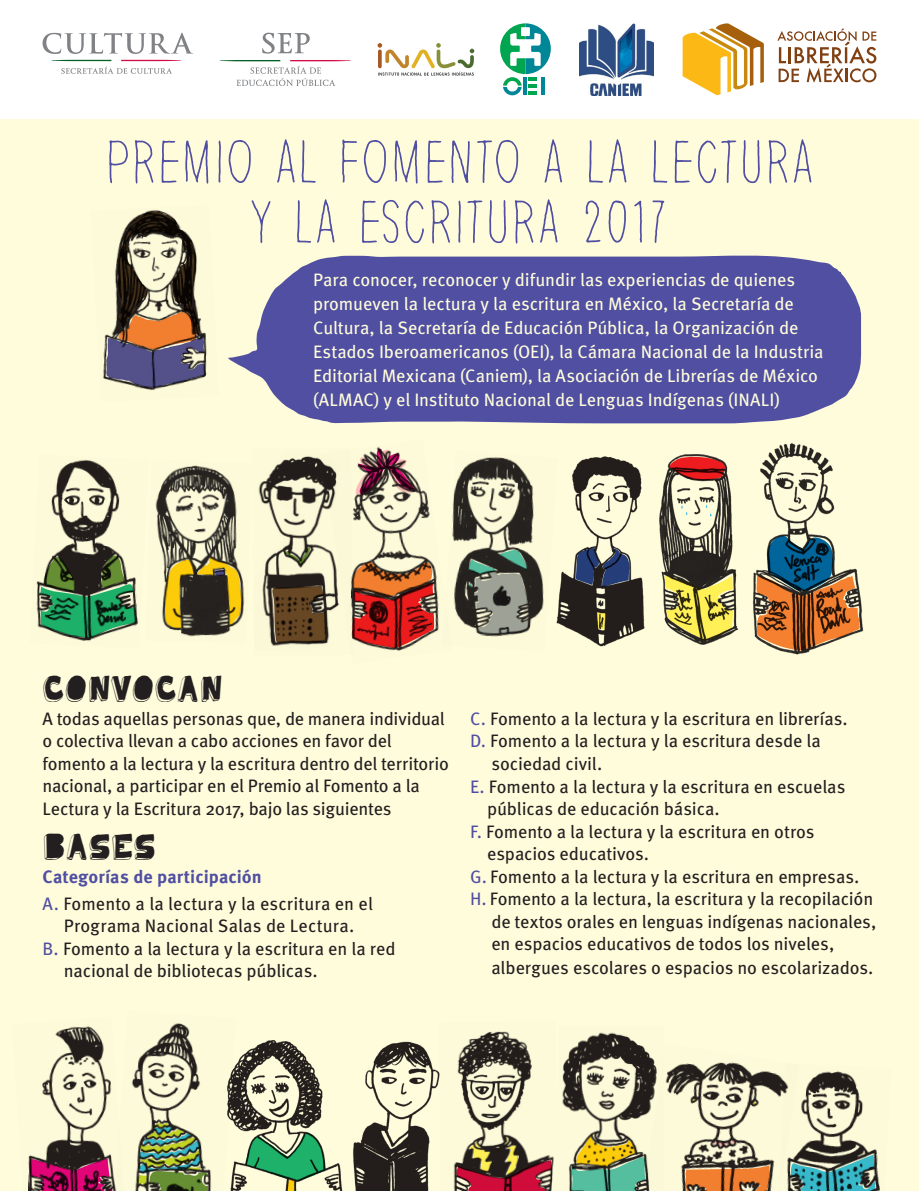
<style>
.page{position:relative;width:919px;height:1191px;background:#fff}
.page>*{position:absolute;margin:0;border:0;box-sizing:border-box;transform-origin:0 0}
.t1{font:60px "Thinking";letter-spacing:.07em;color:#504fa1}
.t2{font:27px "Tweedy Erc 01";letter-spacing:.055em;color:#231f20}
.t3{font:18px/22.5px "Meta Pro";letter-spacing:-.01em;color:#231f20}
.t4{font:18px/24px "Meta Pro";letter-spacing:-.005em;color:#fffcdc}
.t5{font:700 18px "Meta Pro";color:#504fa1}
.s1{color:#504fa1}
</style>
<div class="page">
<div style="left:0;top:119px;width:918px;height:1072px;background:#fffcdc"></div>
<svg style="left:228px;top:255px;width:633px;height:168px;background:#6160a7"></svg>
<img style="left:103px;top:210px;width:104px;height:181px">
<svg style="left:106px;top:211px;width:99px;height:176px"></svg>
<img style="left:753px;top:443px;width:111px;height:212px">
<svg style="left:756px;top:536px;width:104px;height:114px"></svg>
<img style="left:659px;top:454px;width:80px;height:191px">
<svg style="left:664px;top:574px;width:69px;height:66px;background:#aaa14f"></svg>
<svg style="left:669px;top:457px;width:56px;height:23px"></svg>
<svg style="left:681px;top:505px;width:6px;height:10px"></svg>
<svg style="left:705px;top:504px;width:6px;height:12px"></svg>
<img style="left:36px;top:459px;width:103px;height:182px">
<svg style="left:40px;top:555px;width:96px;height:82px;background:#477b53"></svg>
<img style="left:155px;top:465px;width:90px;height:172px">
<svg style="left:164px;top:557px;width:77px;height:71px;background:#7f6d29"></svg>
<img style="left:258px;top:456px;width:65px;height:190px">
<svg style="left:285px;top:547px;width:25px;height:18px"></svg>
<svg style="left:271px;top:586px;width:52px;height:57px;background:#5b4226"></svg>
<img style="left:323px;top:446px;width:116px;height:205px">
<svg style="left:351px;top:562px;width:83px;height:86px;background:#b04b38"></svg>
<svg style="left:354px;top:449px;width:63px;height:46px"></svg>
<img style="left:452px;top:457px;width:92px;height:180px">
<svg style="left:469px;top:550px;width:60px;height:85px;background:#6d766a"></svg>
<img style="left:556px;top:456px;width:89px;height:191px">
<svg style="left:597px;top:612px;width:9px;height:18px"></svg>
<svg style="left:575px;top:547px;width:54px;height:40px;background:#47536e"></svg>
<img style="left:28px;top:1026px;width:87px;height:165px">
<svg style="left:29px;top:1158px;width:85px;height:33px;background:#861d4f"></svg>
<img style="left:115px;top:1023px;width:97px;height:168px">
<img style="left:137px;top:1123px;width:72px;height:68px">
<img style="left:227px;top:1040px;width:116px;height:151px">
<svg style="left:246px;top:1132px;width:79px;height:59px"></svg>
<img style="left:353px;top:1041px;width:86px;height:150px">
<img style="left:439px;top:1031px;width:115px;height:160px">
<svg style="left:456px;top:1137px;width:96px;height:54px"></svg>
<img style="left:562px;top:1032px;width:80px;height:159px">
<svg style="left:571px;top:1133px;width:71px;height:58px;background:#8eaa6d"></svg>
<img style="left:642px;top:1046px;width:136px;height:145px">
<svg style="left:684px;top:1165px;width:85px;height:26px;background:#be7038"></svg>
<svg style="left:712px;top:1140px;width:23px;height:7px"></svg>
<img style="left:778px;top:1071px;width:102px;height:120px">
<svg style="left:790px;top:1154px;width:86px;height:37px;background:#488184"></svg>
<svg style="left:377px;top:43px;width:97px;height:33px"></svg>
<svg style="left:777px;top:28px;width:99px;height:55px"></svg>
<svg style="left:682px;top:23px;width:81px;height:72px"></svg>
<img style="left:580px;top:23px;width:73px;height:72px">
<svg style="left:500px;top:23px;width:50px;height:72px"></svg>
<svg style="left:51px;top:60px;width:131px;height:14px"></svg>
<svg style="left:43px;top:33px;width:150px;height:21px"></svg>
<svg style="left:262px;top:33px;width:48px;height:21px"></svg>
<svg style="left:219px;top:60px;width:132px;height:26px"></svg>
<p class="t1" style="left:107px;top:132px;width:705px">PREMIO AL FOMENTO A LA LECTURA</p>
<p class="t1" style="left:252px;top:192px;width:417px">Y LA ESCRITURA 2017</p>
<p class="t4" style="left:313px;top:268px;width:512px">Para conocer, reconocer y difundir las experiencias de quienes promueven la lectura y la escritura en México, la Secretaría de Cultura, la Secretaría de Educación Pública, la Organización de Estados Iberoamericanos (OEI), la Cámara Nacional de la Industria Editorial Mexicana (Caniem), la Asociación de Librerías de México (ALMAC) y el Instituto Nacional de Lenguas Indígenas (INALI)</p>
<p class="t2" style="left:43px;top:676px;width:180px">CONVOCAN</p>
<p class="t3" style="left:43px;top:708px;width:408px">A todas aquellas personas que, de manera individual o colectiva llevan a cabo acciones en favor del fomento a la lectura y la escritura dentro del territorio nacional, a participar en el Premio al Fomento a la Lectura y la Escritura 2017, bajo las siguientes</p>
<p class="t2" style="left:43px;top:833px;width:114px">BASES</p>
<p class="t5" style="left:43px;top:865px;width:221px">Categorías de participación</p>
<p class="t3" style="left:43px;top:892px;width:332px;text-align:center"><span class="s1">A.</span> Fomento a la lectura y la escritura en el<br>Programa Nacional Salas de Lectura.</p>
<p class="t3" style="left:64px;top:937px;width:333px;text-indent:-21px"><span class="s1">B.</span> Fomento a la lectura y la escritura en la red nacional de bibliotecas públicas.</p>
<p class="t3" style="left:470px;top:708px;width:379px"><span class="s1">C.</span> Fomento a la lectura y la escritura en librerías.</p>
<p class="t3" style="left:491px;top:730px;width:331px;text-indent:-21px"><span class="s1">D.</span> Fomento a la lectura y la escritura desde la sociedad civil.</p>
<p class="t3" style="left:487px;top:775px;width:360px;text-indent:-17px"><span class="s1">E.</span> Fomento a la lectura y la escritura en escuelas públicas de educación básica.</p>
<p class="t3" style="left:487px;top:820px;width:329px;text-indent:-17px"><span class="s1">F.</span> Fomento a la lectura y la escritura en otros espacios educativos.</p>
<p class="t3" style="left:470px;top:865px;width:391px"><span class="s1">G.</span> Fomento a la lectura y la escritura en empresas.</p>
<p class="t3" style="left:491px;top:888px;width:386px;line-height:23px;text-indent:-21px"><span class="s1">H.</span> Fomento a la lectura, la escritura y la recopilación de textos orales en lenguas indígenas nacionales, en espacios educativos de todos los niveles, albergues escolares o espacios no escolarizados.</p>
</div>
